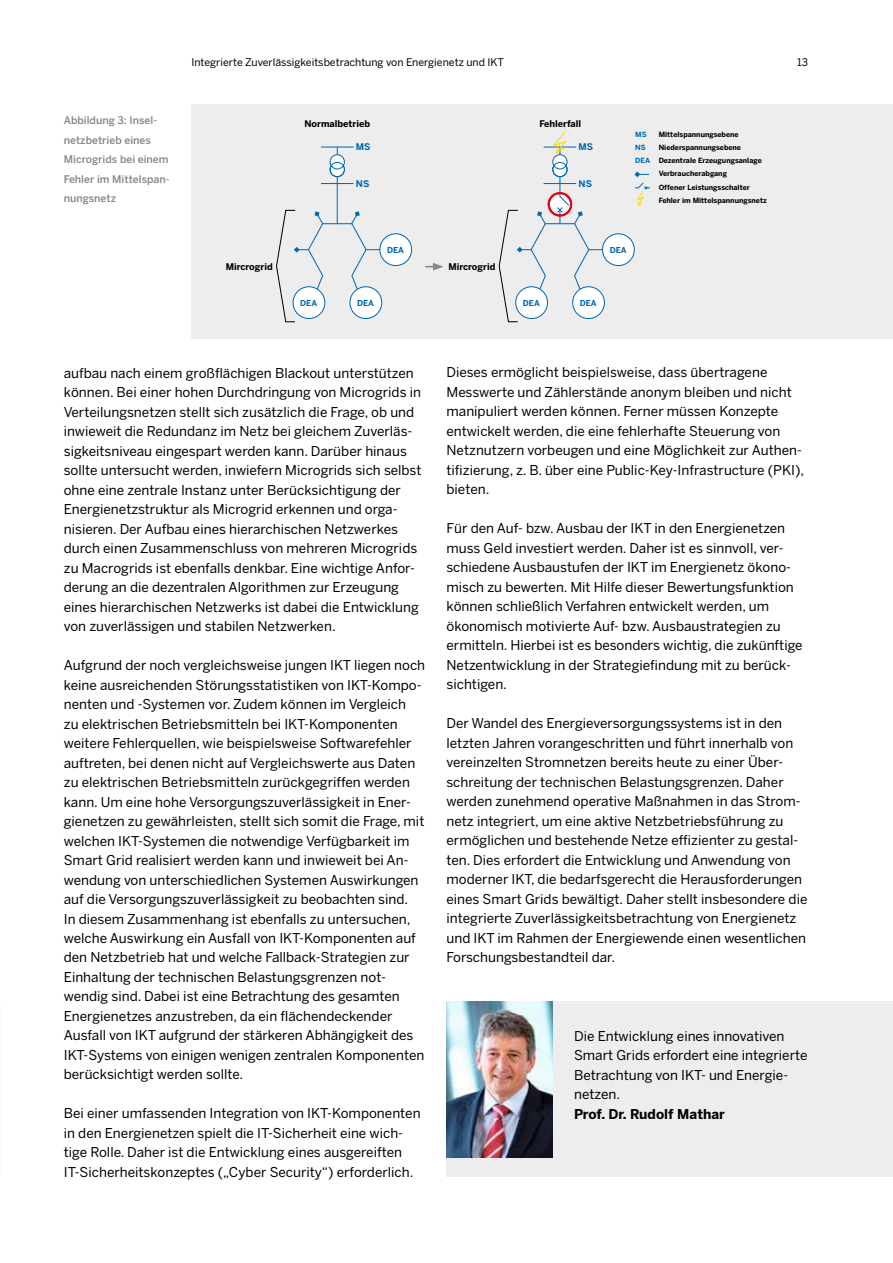
<style>
.page{position:relative;width:893px;height:1263px;background:#fff}
.page>*{position:absolute;margin:0;border:0;box-sizing:border-box;transform-origin:0 0}
.t1{font:13.5px/19.5px "Benton Sans";color:#000}
.t2{font:700 13.5px "Benton Sans";color:#000}
.t3{font:500 10.5px/19.5px "Benton Sans";color:#878787}
.t4{font:10.5px "Benton Sans";color:#000}
.t5{font:700 9.15px "Benton Sans";color:#000}
.t6{font:700 9.15px "Benton Sans";color:#0069b4}
.t7{font:700 8.1px "Benton Sans";color:#0069b4}
.t8{font:700 7.2px "Benton Sans";color:#000}
.t9{font:700 7.2px "Benton Sans";color:#0069b4}
.s1{color:#0069b4}
</style>
<div class="page">
<div style="left:191px;top:105px;width:702px;height:234px;background:#ededed"></div>
<svg style="left:573px;top:287px;width:31px;height:31px"></svg>
<div style="left:572px;top:286px;width:33px;height:33px;border:1px solid #0069b4;border-radius:50%"></div>
<div style="left:602px;top:234px;width:32px;height:32px;background:#fff;border-radius:50%"></div>
<div style="left:602px;top:233px;width:33px;height:33px;border:1px solid #0069b4;border-radius:50%"></div>
<hr style="left:559px;top:147px;width:1px;height:50px;background:#0069b4">
<div style="left:548px;top:192px;width:24px;height:24px;border:2px solid #e30613;border-radius:50%"></div>
<svg style="left:553px;top:162px;width:14px;height:15px"></svg>
<svg style="left:553px;top:155px;width:14px;height:14px"></svg>
<div style="left:552px;top:154px;width:16px;height:16px;border:1px solid #0069b4;border-radius:50%"></div>
<hr style="left:544px;top:147px;width:32px;height:1px;background:#0069b4">
<hr style="left:544px;top:183px;width:32px;height:1px;background:#0069b4">
<svg style="left:550px;top:132px;width:18px;height:23px"></svg>
<div style="left:349px;top:286px;width:33px;height:33px;border:1px solid #0069b4;border-radius:50%"></div>
<div style="left:380px;top:234px;width:32px;height:32px;background:#fff;border-radius:50%"></div>
<div style="left:379px;top:233px;width:33px;height:33px;border:1px solid #0069b4;border-radius:50%"></div>
<hr style="left:337px;top:147px;width:1px;height:76px;background:#0069b4">
<div style="left:330px;top:162px;width:14px;height:15px;background:#fff;border-radius:50%"></div>
<svg style="left:330px;top:155px;width:14px;height:14px"></svg>
<div style="left:330px;top:154px;width:15px;height:16px;border:1px solid #0069b4;border-radius:50%"></div>
<hr style="left:321px;top:147px;width:33px;height:1px;background:#0069b4">
<hr style="left:321px;top:183px;width:33px;height:1px;background:#0069b4">
<div style="left:446px;top:1001px;width:447px;height:176px;background:#ededed"></div>
<img style="left:446px;top:1001px;width:107px;height:156px">
<div style="left:330px;top:162px;width:15px;height:15px;border:1px solid #0069b4;border-radius:50%"></div>
<div style="left:552px;top:162px;width:16px;height:15px;border:1px solid #0069b4;border-radius:50%"></div>
<svg style="left:498px;top:195px;width:104px;height:128px"></svg>
<svg style="left:276px;top:209px;width:104px;height:114px"></svg>
<svg style="left:634px;top:172px;width:16px;height:34px"></svg>
<svg style="left:425px;top:263px;width:18px;height:7px"></svg>
<p class="t4" style="left:191px;top:56px;width:314px">Integrierte Zuverlässigkeitsbetrachtung von Energienetz und IKT</p>
<p class="t3" style="left:64px;top:110px;width:107px">Abbildung 3: Insel&shy;netzbetrieb eines<br>Microgrids bei einem<br>Fehler im Mittelspan&shy;nungsnetz</p>
<p class="t5" style="left:540px;top:118px;width:43px">Fehlerfall</p>
<p class="t5" style="left:304px;top:118px;width:67px">Normalbetrieb</p>
<p class="t6" style="left:356px;top:141px;width:16px">MS</p>
<p class="t6" style="left:356px;top:178px;width:15px">NS</p>
<p class="t6" style="left:579px;top:141px;width:16px">MS</p>
<p class="t6" style="left:579px;top:178px;width:15px">NS</p>
<p class="t9" style="left:635px;top:130px;width:13px">MS</p>
<p class="t8" style="left:659px;top:130px;width:82px">Mittelspannungsebene</p>
<p class="t9" style="left:635px;top:143px;width:12px">NS</p>
<p class="t8" style="left:659px;top:143px;width:84px">Niederspannungsebene</p>
<p class="t8" style="left:635px;top:156px;width:128px"><span class="s1">DEA</span> Dezentrale Erzeugungsanlage</p>
<p class="t8" style="left:659px;top:169px;width:70px">Verbraucherabgang</p>
<p class="t8" style="left:659px;top:183px;width:93px">Offener Leistungsschalter</p>
<p class="t8" style="left:659px;top:196px;width:110px">Fehler im Mittelspannungsnetz</p>
<p class="t5" style="left:226px;top:261px;width:49px">Mircrogrid</p>
<p class="t7" style="left:387px;top:245px;width:18px">DEA</p>
<p class="t7" style="left:300px;top:298px;width:18px">DEA</p>
<p class="t7" style="left:357px;top:298px;width:18px">DEA</p>
<p class="t5" style="left:448px;top:261px;width:49px">Mircrogrid</p>
<p class="t7" style="left:610px;top:245px;width:18px">DEA</p>
<p class="t7" style="left:523px;top:298px;width:18px">DEA</p>
<p class="t7" style="left:580px;top:298px;width:18px">DEA</p>
<p class="t4" style="left:797px;top:56px;width:12px">13</p>
<p class="t1" style="left:64px;top:363px;width:359px">aufbau nach einem großflächigen Blackout unterstützen können. Bei einer hohen Durchdringung von Microgrids in Verteilungsnetzen stellt sich zusätzlich die Frage, ob und inwieweit die Redundanz im Netz bei gleichem Zuverläs&shy;sigkeitsniveau eingespart werden kann. Darüber hinaus sollte untersucht werden, inwiefern Microgrids sich selbst ohne eine zentrale Instanz unter Berücksichtigung der Energienetzstruktur als Microgrid erkennen und orga&shy;nisieren. Der Aufbau eines hierarchischen Netzwerkes durch einen Zusammenschluss von mehreren Microgrids zu Macrogrids ist ebenfalls denkbar. Eine wichtige Anfor&shy;derung an die dezentralen Algorithmen zur Erzeugung eines hierarchischen Netzwerks ist dabei die Entwicklung von zuverlässigen und stabilen Netzwerken.</p>
<p class="t1" style="left:64px;top:655px;width:363px">Aufgrund der noch vergleichsweise jungen IKT liegen noch keine ausreichenden Störungsstatistiken von IKT-Kompo&shy;nenten und -Systemen vor. Zudem können im Vergleich<br>zu elektrischen Betriebsmitteln bei IKT-Komponenten weitere Fehlerquellen, wie beispielsweise Softwarefehler auftreten, bei denen nicht auf Vergleichswerte aus Daten zu elektrischen Betriebsmitteln zurückgegriffen werden kann. Um eine hohe Versorgungszuverlässigkeit in Ener&shy;gienetzen zu gewährleisten, stellt sich somit die Frage, mit welchen IKT-Systemen die notwendige Verfügbarkeit im Smart Grid realisiert werden kann und inwieweit bei An&shy;wendung von unterschiedlichen Systemen Auswirkungen auf die Versorgungszuverlässigkeit zu beobachten sind.<br>In diesem Zusammenhang ist ebenfalls zu untersuchen, welche Auswirkung ein Ausfall von IKT-Komponenten auf den Netzbetrieb hat und welche Fallback-Strategien zur Einhaltung der technischen Belastungsgrenzen not&shy;wendig sind. Dabei ist eine Betrachtung des gesamten Energienetzes anzustreben, da ein flächendeckender Ausfall von IKT aufgrund der stärkeren Abhängigkeit des IKT-Systems von einigen wenigen zentralen Komponenten berücksichtigt werden sollte.</p>
<p class="t1" style="left:64px;top:1104px;width:358px">Bei einer umfassenden Integration von IKT-Komponenten in den Energienetzen spielt die IT-Sicherheit eine wich&shy;tige Rolle. Daher ist die Entwicklung eines ausgereiften IT-Sicherheitskonzeptes („Cyber Security“) erforderlich.</p>
<p class="t1" style="left:446px;top:363px;width:359px">Dieses ermöglicht beispielsweise, dass übertragene Messwerte und Zählerstände anonym bleiben und nicht manipuliert werden können. Ferner müssen Konzepte entwickelt werden, die eine fehlerhafte Steuerung von Netznutzern vorbeugen und eine Möglichkeit zur Authen&shy;tifizierung, z. B. über eine Public-Key-Infrastructure (PKI), bieten.</p>
<p class="t1" style="left:446px;top:518px;width:358px">Für den Auf- bzw. Ausbau der IKT in den Energienetzen muss Geld investiert werden. Daher ist es sinnvoll, ver&shy;schiedene Ausbaustufen der IKT im Energienetz ökono&shy;misch zu bewerten. Mit Hilfe dieser Bewertungsfunktion können schließlich Verfahren entwickelt werden, um ökonomisch motivierte Auf- bzw. Ausbaustrategien zu ermitteln. Hierbei ist es besonders wichtig, die zukünftige Netzentwicklung in der Strategiefindung mit zu berück&shy;sichtigen.</p>
<p class="t1" style="left:446px;top:713px;width:362px">Der Wandel des Energieversorgungssystems ist in den letzten Jahren vorangeschritten und führt innerhalb von vereinzelten Stromnetzen bereits heute zu einer Über&shy;schreitung der technischen Belastungsgrenzen. Daher werden zunehmend operative Maßnahmen in das Strom&shy;netz integriert, um eine aktive Netzbetriebsführung zu ermöglichen und bestehende Netze effizienter zu gestal&shy;ten. Dies erfordert die Entwicklung und Anwendung von moderner IKT, die bedarfsgerecht die Herausforderungen eines Smart Grids bewältigt. Daher stellt insbesondere die integrierte Zuverlässigkeitsbetrachtung von Energienetz und IKT im Rahmen der Energiewende einen wesentlichen Forschungsbestandteil dar.</p>
<p class="t1" style="left:574px;top:1026px;width:235px">Die Entwicklung eines innovativen<br>Smart Grids erfordert eine integrierte<br>Betrachtung von IKT- und Energie&shy;netzen.</p>
<p class="t2" style="left:574px;top:1106px;width:152px">Prof. Dr. Rudolf Mathar</p>
</div>
